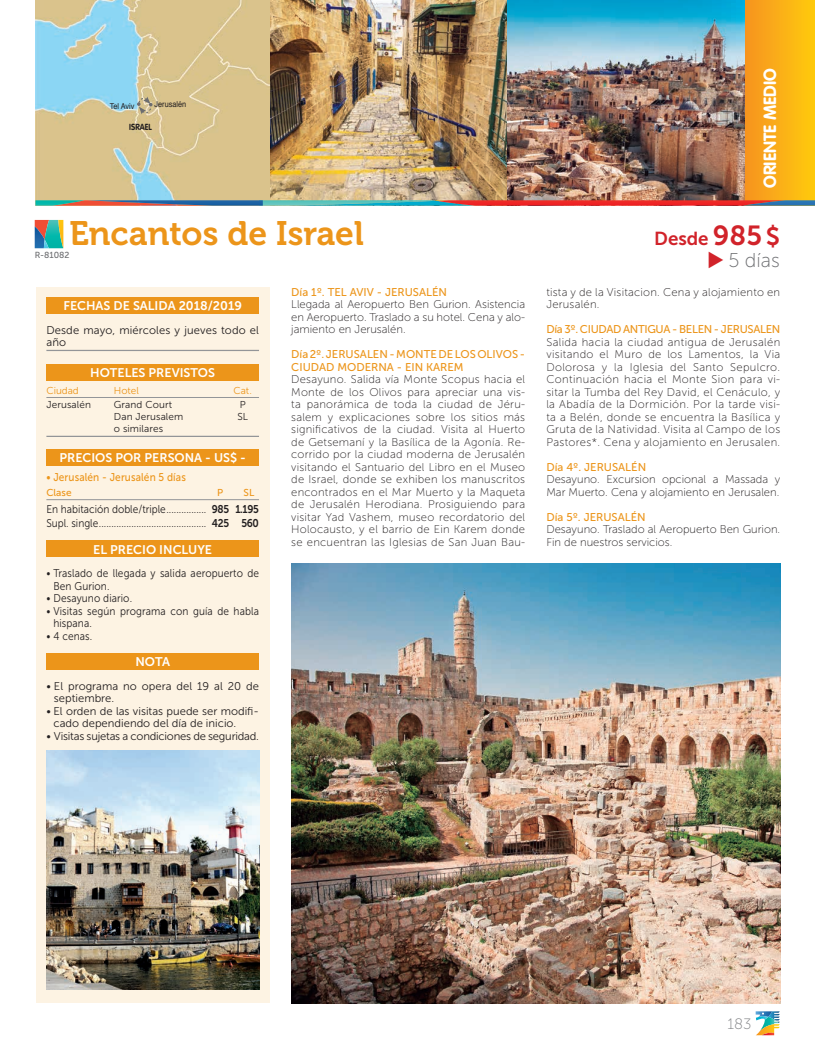
<style>
.page{position:relative;width:815px;height:1053px;background:#fff}
.page>*{position:absolute;margin:0;border:0;box-sizing:border-box;transform-origin:0 0}
.t1{font:33.75px "Museo 700";color:#ec951a}
.t2{font:20px "Museo Sans 100";color:#6c6d70}
.t3{font:18.75px "Museo Sans 700";color:#d1232a}
.t4{font:700 17.5px "VAG Rounded";color:#fff}
.t5{font:15px "Museo Sans 100";color:#808285}
.t6{font:12.5px "Museo Sans 700";color:#fff}
.lad{font:11.25px/12.5px "Museo Sans 100";color:#231f20;text-align:justify}
.t7{font:11.25px/12.5px "Museo Sans 300";color:#231f20;scale:.9 1}
.t8{font:11.25px/12.5px "Museo Sans 300";color:#231f20}
.lad-2{font:11.25px/12.5px "Museo Sans 500";color:#ec951a}
.lad-3{font:11.25px/12.5px "Museo Sans 100";letter-spacing:.02em;color:#231f20}
.t9{font:11.25px "Museo Sans 300";letter-spacing:-.02em;color:#231f20}
.lad-4{font:11.25px "Museo Sans 500";letter-spacing:-.03em;color:#ec951a}
.lad-5{font:11.25px "Museo Sans 500";color:#ec951a;scale:.9 1}
.t10{font:10px "Museo Sans 300";letter-spacing:.01em;color:#231f20}
.t11{font:10px "Museo Sans 300";color:#ec951a}
.t12{font:10px "Museo Sans 500";color:#ec951a}
.t13{font:8.75px "Museo Sans 500";color:#6c6d70}
.t14{font:700 8.75px "VAG Rounded";color:#231f20;scale:.9 1}
.t15{font:8.12px "Helvetica";color:#231f20;scale:.9 1}
.s1{font-size:27.5px}
.s2{font-size:25px}
.s3{color:#d1232a}
.s4{font-family:"Museo Sans 700"}
</style>
<div class="page">
<svg style="left:756px;top:1011px;width:24px;height:24px"></svg>
<div style="left:744px;top:0;width:71px;height:206px;background:linear-gradient(to right,#f69220,#ffcb0d)"></div>
<img style="left:507px;top:0;width:237px;height:200px">
<img style="left:269px;top:0;width:238px;height:200px">
<svg style="left:36px;top:0;width:233px;height:200px;background:#c9c8a4"></svg>
<svg style="left:137px;top:95px;width:16px;height:21px"></svg>
<svg style="left:35px;top:200px;width:780px;height:6px;background:#906a71"></svg>
<svg style="left:35px;top:220px;width:28px;height:28px"></svg>
<div style="left:36px;top:287px;width:234px;height:715px;background:#fdf3e3"></div>
<hr style="left:46px;top:350px;width:213px;height:1px;background:#939598">
<hr style="left:46px;top:397px;width:213px;height:1px;background:#939598">
<hr style="left:46px;top:435px;width:213px;height:2px;background:#939598">
<hr style="left:46px;top:499px;width:213px;height:1px;background:#939598">
<div style="left:46px;top:297px;width:213px;height:17px;background:#ec951a"></div>
<div style="left:46px;top:364px;width:213px;height:16px;background:#ec951a"></div>
<div style="left:46px;top:449px;width:213px;height:17px;background:#ec951a"></div>
<div style="left:46px;top:540px;width:213px;height:17px;background:#ec951a"></div>
<div style="left:46px;top:653px;width:213px;height:17px;background:#ec951a"></div>
<img style="left:46px;top:750px;width:213px;height:239px">
<img style="left:291px;top:563px;width:489px;height:440px">
<p class="t15" style="left:110px;top:100px;width:29px">Tel Aviv</p>
<p class="t15" style="left:155px;top:98px;width:37px">Jerusalén</p>
<p class="t14" style="left:129px;top:121px;width:26px">ISRAEL</p>
<h3 class="t4" style="left:760px;top:188px;width:121px;rotate:-90deg">ORIENTE MEDIO</h3>
<p class="t1" style="left:69px;top:214px;width:296px">Encantos de Israel</p>
<p class="t3" style="left:654px;top:228px;width:127px">Desde <span class="s1">985</span> <span class="s2">$</span></p>
<p class="t2" style="left:707px;top:250px;width:74px"><span class="s3">◆</span> 5 días</p>
<p class="t13" style="left:35px;top:250px;width:36px">R-81082</p>
<p class="t6" style="left:63px;top:299px;width:180px">FECHAS DE SALIDA 2018/2019</p>
<p class="t8" style="left:46px;top:324px;width:214px">Desde mayo, miércoles y jueves todo el año</p>
<p class="t6" style="left:90px;top:365px;width:126px">HOTELES PREVISTOS</p>
<p class="t11" style="left:46px;top:385px;width:34px">Ciudad</p>
<p class="t11" style="left:114px;top:385px;width:27px">Hotel</p>
<p class="t11" style="left:234px;top:385px;width:20px">Cat.</p>
<p class="t10" style="left:46px;top:399px;width:46px">Jerusalén</p>
<p class="t10" style="left:114px;top:399px;width:60px">Grand Court</p>
<p class="t10" style="left:240px;top:399px;width:7px">P</p>
<p class="t10" style="left:114px;top:411px;width:71px">Dan Jerusalem</p>
<p class="t10" style="left:237px;top:411px;width:12px">SL</p>
<p class="t10" style="left:114px;top:423px;width:51px">o similares</p>
<p class="t6" style="left:59px;top:451px;width:188px">PRECIOS POR PERSONA - US$ -</p>
<p class="lad-5" style="left:46px;top:471px;width:156px">• Jerusalén - Jerusalén 5 días</p>
<p class="t12" style="left:46px;top:487px;width:27px">Clase</p>
<p class="t12" style="left:217px;top:487px;width:8px">P</p>
<p class="t12" style="left:244px;top:487px;width:12px">SL</p>
<p class="t7" style="left:46px;top:503px;width:238px">En habitación doble/triple................ <span class="s4">985 1.195</span></p>
<p class="t7" style="left:46px;top:517px;width:238px">Supl. single........................................... <span class="s4">425 560</span></p>
<p class="t6" style="left:93px;top:542px;width:120px">EL PRECIO INCLUYE</p>
<p class="t7" style="left:54px;top:567px;width:230px;text-indent:-7px">• Traslado de llegada y salida aeropuerto de<br>Ben Gurion.</p>
<p class="t7" style="left:46px;top:592px;width:97px">• Desayuno diario.</p>
<p class="t7" style="left:53px;top:604px;width:230px;text-indent:-7px">• Visitas según programa con guía de habla hispana.</p>
<p class="t7" style="left:46px;top:629px;width:53px">• 4 cenas.</p>
<p class="t6" style="left:135px;top:655px;width:36px">NOTA</p>
<p class="t8" style="left:54px;top:679px;width:207px;text-indent:-8px">• El programa no opera del 19 al 20 de septiembre.</p>
<p class="t8" style="left:54px;top:704px;width:207px;text-indent:-7px">• El orden de las visitas puede ser modifi&shy;cado dependiendo del día de inicio.</p>
<p class="t9" style="left:46px;top:730px;width:214px">• Visitas sujetas a condiciones de seguridad.</p>
<p class="lad-2" style="left:291px;top:285px;width:157px">Día 1º. TEL AVIV - JERUSALÉN</p>
<p class="lad" style="left:291px;top:298px;width:235px">Llegada al Aeropuerto Ben Gurion. Asistencia en Aeropuerto. Traslado a su hotel. Cena y alo&shy;jamiento en Jerusalén.</p>
<p class="lad-2" style="left:291px;top:348px;width:235px">Día 2º. JERUSALEN - MONTE DE LOS OLIVOS -<br>CIUDAD MODERNA - EIN KAREM</p>
<p class="lad" style="left:291px;top:373px;width:235px">Desayuno. Salida vía Monte Scopus hacia el Monte de los Olivos para apreciar una vis&shy;ta panorámica de toda la ciudad de Jéru&shy;salem y explicaciones sobre los sitios más significativos de la ciudad. Visita al Huerto de Getsemaní y la Basílica de la Agonía. Re&shy;corrido por la ciudad moderna de Jerusalén visitando el Santuario del Libro en el Museo de Israel, donde se exhiben los manuscritos encontrados en el Mar Muerto y la Maqueta de Jerusalén Herodiana. Prosiguiendo para visitar Yad Vashem, museo recordatorio del Holocausto, y el barrio de Ein Karem donde se encuentran las Iglesias de San Juan Bau-</p>
<p class="lad-3" style="left:546px;top:285px;width:235px">tista y de la Visitacion. Cena y alojamiento en<br>Jerusalén.</p>
<p class="lad-4" style="left:546px;top:323px;width:235px">Día 3º. CIUDAD ANTIGUA - BELEN - JERUSALEN</p>
<p class="lad" style="left:546px;top:335px;width:235px">Salida hacia la ciudad antigua de Jerusalén visitando el Muro de los Lamentos, la Via Dolorosa y la Iglesia del Santo Sepulcro.<br>Continuación hacia el Monte Sion para vi&shy;sitar la Tumba del Rey David, el Cenáculo, y la Abadía de la Dormición. Por la tarde visi&shy;ta a Belén, donde se encuentra la Basílica y Gruta de la Natividad. Visita al Campo de los Pastores*. Cena y alojamiento en Jerusalen.</p>
<p class="lad-2" style="left:546px;top:460px;width:101px">Día 4º. JERUSALÉN</p>
<p class="lad" style="left:546px;top:473px;width:235px">Desayuno. Excursion opcional a Massada y<br>Mar Muerto. Cena y alojamiento en Jerusalen.</p>
<p class="lad-2" style="left:546px;top:510px;width:101px">Día 5º. JERUSALÉN</p>
<p class="lad" style="left:546px;top:523px;width:235px">Desayuno. Traslado al Aeropuerto Ben Gurion.<br>Fin de nuestros servicios.</p>
<h3 class="t5" style="left:727px;top:1015px;width:25px">183</h3>
</div>
